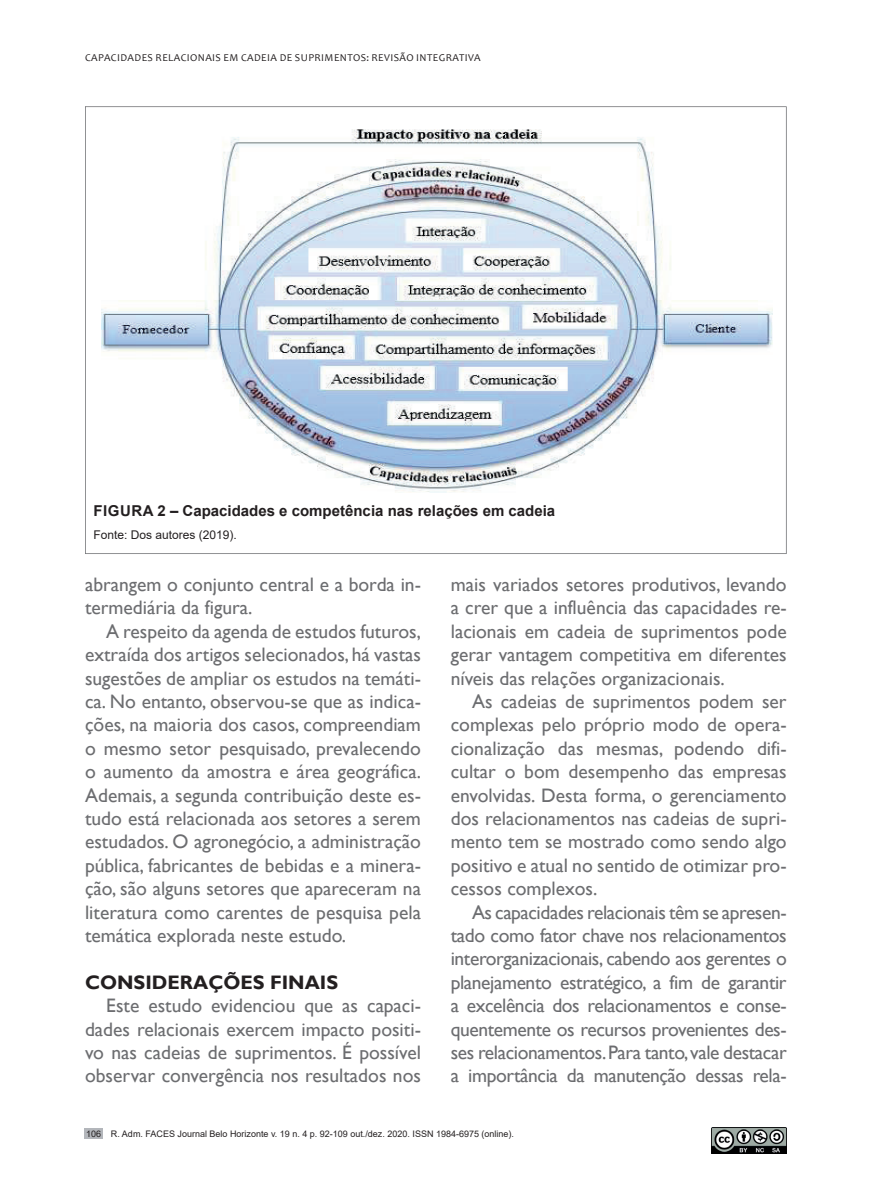
<style>
.page{position:relative;width:893px;height:1191px;background:#fff}
.page>*{position:absolute;margin:0;border:0;box-sizing:border-box;transform-origin:0 0}
.t1{font:19.5px/23.4px "Gill Sans";color:#6c6d70;text-align:justify}
.t2{font:700 19.5px "Gill Sans";color:#231f20}
.t3{font:700 15px "Arial";color:#231f20}
.t4{font:12px "Arial";color:#231f20}
.t5{font:10.5px "Candara";letter-spacing:.04em;color:#231f20}
.t6{font:9px "Arial";color:#231f20}
</style>
<div class="page">
<div style="left:84px;top:1128px;width:19px;height:10px;background:#b3b6bb"></div>
<img style="left:712px;top:1127px;width:75px;height:26px">
<svg style="left:85px;top:106px;width:702px;height:448px"></svg>
<p class="t5" style="left:85px;top:51px;width:397px">CAPACIDADES RELACIONAIS EM CADEIA DE SUPRIMENTOS: REVISÃO INTEGRATIVA</p>
<p class="t3" style="left:94px;top:500px;width:463px">FIGURA 2 – Capacidades e competência nas relações em cadeia</p>
<p class="t4" style="left:94px;top:527px;width:145px">Fonte: Dos autores (2019).</p>
<p class="t1" style="left:85px;top:573px;width:337px">abrangem o conjunto central e a borda in&shy;termediária da figura.</p>
<p class="t1" style="left:85px;top:620px;width:337px;text-indent:21px">A respeito da agenda de estudos futuros, extraída dos artigos selecionados, há vastas sugestões de ampliar os estudos na temáti&shy;ca. No entanto, observou-se que as indica&shy;ções, na maioria dos casos, compreendiam o mesmo setor pesquisado, prevalecendo o aumento da amostra e área geográfica.<br>Ademais, a segunda contribuição deste es&shy;tudo está relacionada aos setores a serem estudados. O agronegócio, a administração pública, fabricantes de bebidas e a minera&shy;ção, são alguns setores que apareceram na literatura como carentes de pesquisa pela temática explorada neste estudo.</p>
<p class="t2" style="left:85px;top:970px;width:255px">CONSIDERAÇÕES FINAIS</p>
<p class="t1" style="left:85px;top:994px;width:337px;text-indent:21px">Este estudo evidenciou que as capaci&shy;dades relacionais exercem impacto positi&shy;vo nas cadeias de suprimentos. É possível observar convergência nos resultados nos</p>
<p class="t1" style="left:451px;top:573px;width:337px">mais variados setores produtivos, levando a crer que a influência das capacidades re&shy;lacionais em cadeia de suprimentos pode gerar vantagem competitiva em diferentes níveis das relações organizacionais.</p>
<p class="t1" style="left:451px;top:690px;width:337px;text-indent:21px">As cadeias de suprimentos podem ser complexas pelo próprio modo de opera&shy;cionalização das mesmas, podendo difi&shy;cultar o bom desempenho das empresas envolvidas. Desta forma, o gerenciamento dos relacionamentos nas cadeias de supri&shy;mento tem se mostrado como sendo algo positivo e atual no sentido de otimizar pro&shy;cessos complexos.</p>
<p class="t1" style="left:451px;top:900px;width:337px;text-indent:21px">As capacidades relacionais têm se apresen&shy;tado como fator chave nos relacionamentos interorganizacionais, cabendo aos gerentes o planejamento estratégico, a fim de garantir a excelência dos relacionamentos e conse&shy;quentemente os recursos provenientes des&shy;ses relacionamentos. Para tanto, vale destacar a importância da manutenção dessas rela-</p>
<p class="t6" style="left:86px;top:1127px;width:429px">106 R. Adm. FACES Journal Belo Horizonte v. 19 n. 4 p. 92-109 out./dez. 2020. ISSN 1984-6975 (online).</p>
</div>
